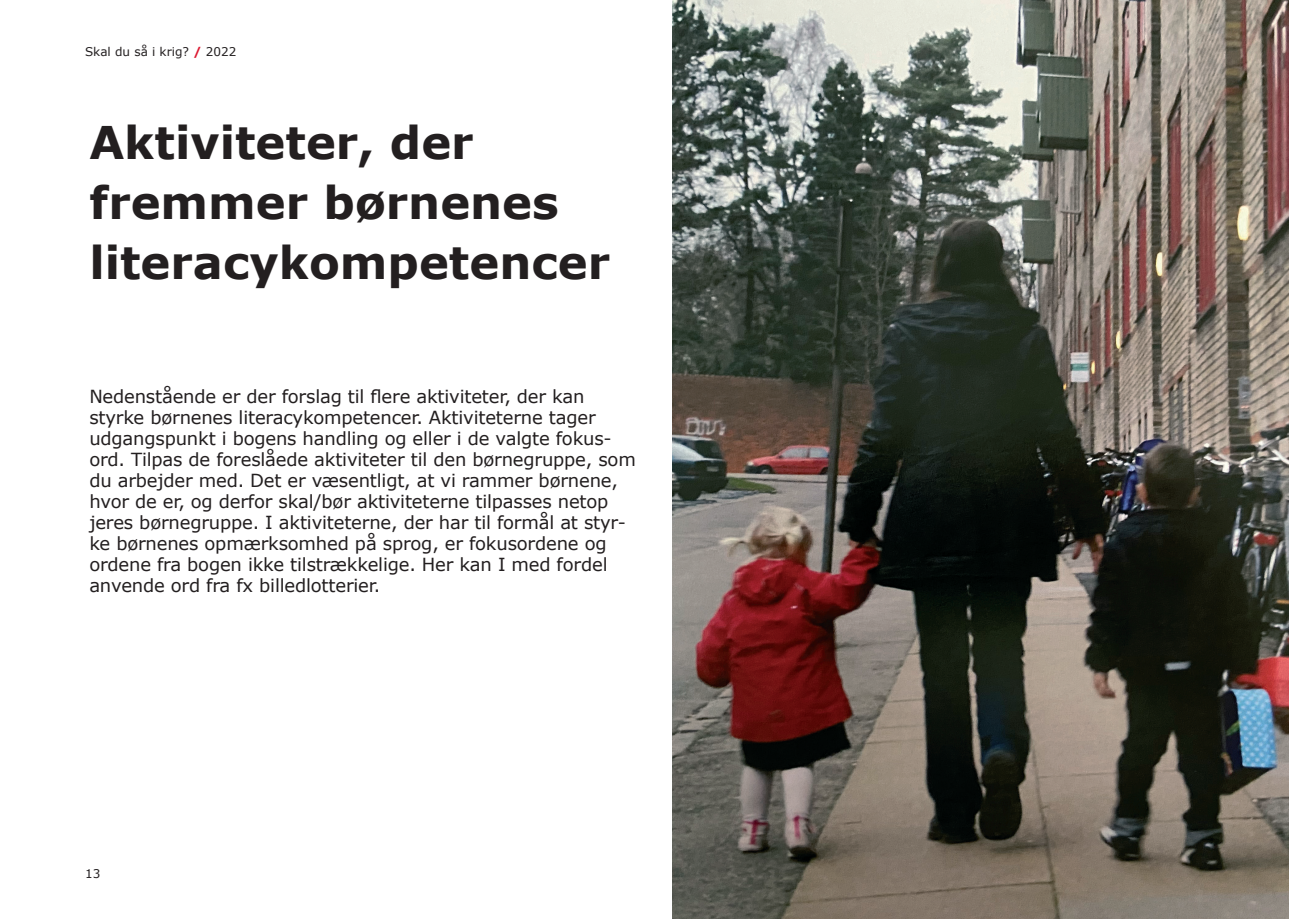
<style>
.page{position:relative;width:1289px;height:919px;background:#fff}
.page>*{position:absolute;margin:0;border:0;box-sizing:border-box;transform-origin:0 0}
.t1{font:700 45px/60px "Verdana";color:#231f20}
.t2{font:18px/21px "Verdana";letter-spacing:-.01em;color:#231f20}
.t3{font:12px "Verdana";color:#231f20}
.s1{font-weight:700;color:#dc1a32}
</style>
<div class="page">
<img style="left:672px;top:0;width:616px;height:918px">
<p class="t3" style="left:85px;top:44px;width:153px">Skal du så i krig? <span class="s1">/</span> 2022</p>
<h1 class="t1" style="left:89px;top:112px;width:522px">Aktiviteter, der fremmer børnenes literacykompetencer</h1>
<p class="t2" style="left:89px;top:386px;width:548px">Nedenstående er der forslag til flere aktiviteter, der kan styrke børnenes literacykompetencer. Aktiviteterne tager udgangspunkt i bogens handling og eller i de valgte fokus&shy;ord. Tilpas de foreslåede aktiviteter til den børnegruppe, som du arbejder med. Det er væsentligt, at vi rammer børnene, hvor de er, og derfor skal/bør aktiviteterne tilpasses netop jeres børnegruppe. I aktiviteterne, der har til formål at styr&shy;ke børnenes opmærksomhed på sprog, er fokusordene og ordene fra bogen ikke tilstrækkelige. Her kan I med fordel anvende ord fra fx billedlotterier.</p>
<p class="t3" style="left:85px;top:865px;width:17px">13</p>
</div>
